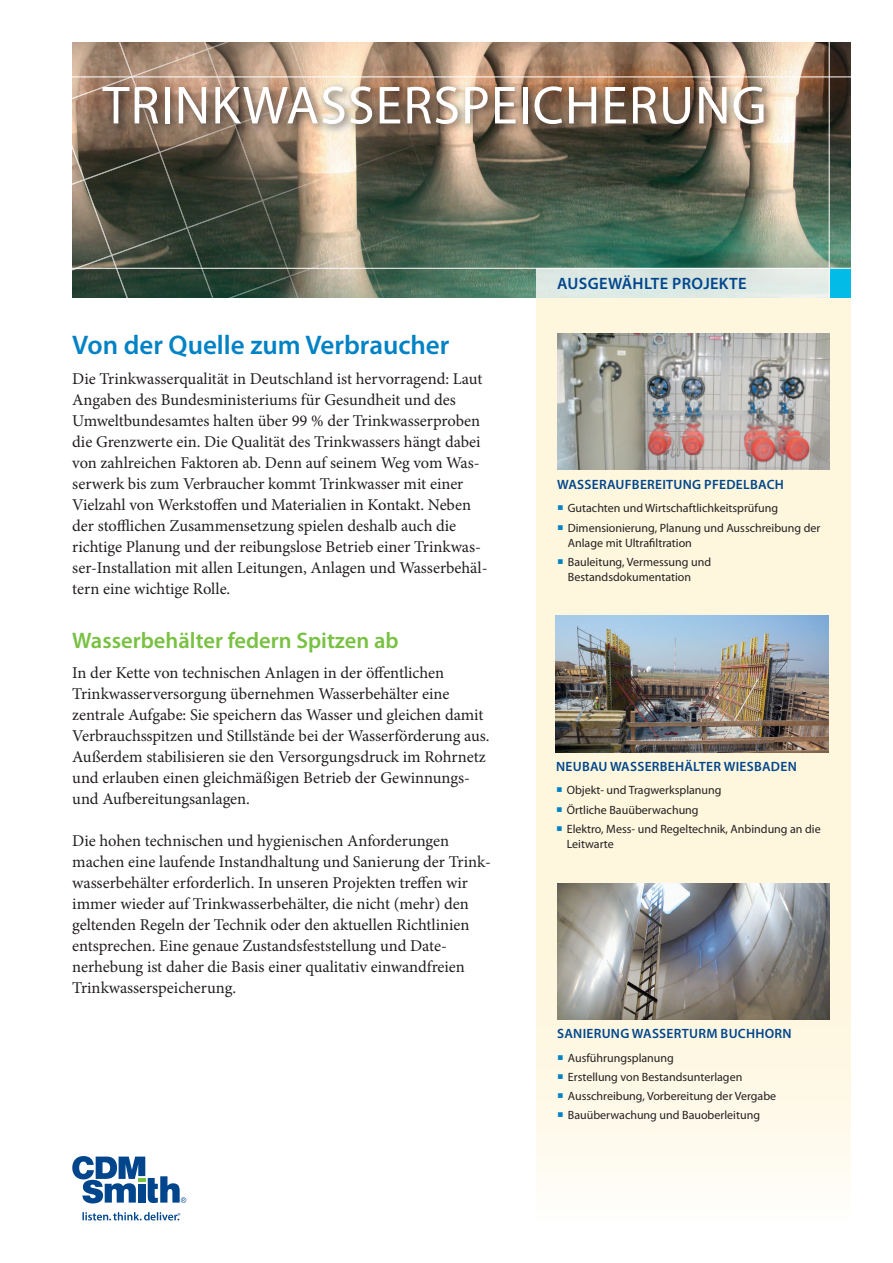
<style>
.page{position:relative;width:893px;height:1263px;background:#fff}
.page>*{position:absolute;margin:0;border:0;box-sizing:border-box;transform-origin:0 0}
.t1{font:54px "Myriad Pro";letter-spacing:.02em;color:#fff}
.t2{font:600 27px "Myriad Pro";color:#0082c5}
.t3{font:600 22.5px "Myriad Pro";color:#79c142}
.t4{font:16.5px/21px "Minion Pro";color:#231f20}
.t5{font:600 16.5px "Myriad Pro";letter-spacing:.02em;color:#01468c}
.t6{font:600 13.5px "Myriad Pro";letter-spacing:.02em;color:#01468c}
.t7{font:12px/19.2px "Myriad Pro";color:#231f20}
</style>
<div class="page">
<svg style="left:536px;top:298px;width:314px;height:883px;background:#fcf5df"></svg>
<img style="left:469px;top:43px;width:360px;height:255px">
<svg style="left:830px;top:43px;width:20px;height:225px;background:#3d4a3d"></svg>
<svg style="left:72px;top:1156px;width:114px;height:47px"></svg>
<svg style="left:82px;top:1212px;width:98px;height:8px"></svg>
<div style="left:829px;top:268px;width:21px;height:30px;background:#02bce7"></div>
<div style="left:536px;top:268px;width:293px;height:30px;background:#dde9e4"></div>
<img style="left:556px;top:616px;width:272px;height:136px">
<img style="left:557px;top:334px;width:272px;height:136px">
<img style="left:557px;top:883px;width:272px;height:136px">
<img style="left:72px;top:42px;width:397px;height:256px">
<hr style="left:0;top:268px;width:893px;height:1px;background:#fff">
<hr style="left:0;top:77px;width:893px;height:1px;background:#fff">
<hr style="left:829px;top:0;width:1px;height:298px;background:#fff">
<div style="left:98px;top:81px;width:677px;height:54px;background:#231f20;opacity:.66"></div>
<svg style="left:558px;top:1055px;width:5px;height:4px"></svg>
<svg style="left:558px;top:1074px;width:5px;height:5px"></svg>
<svg style="left:558px;top:1093px;width:5px;height:5px"></svg>
<svg style="left:558px;top:1113px;width:5px;height:4px"></svg>
<svg style="left:557px;top:788px;width:5px;height:4px"></svg>
<svg style="left:557px;top:807px;width:5px;height:5px"></svg>
<svg style="left:557px;top:826px;width:5px;height:5px"></svg>
<svg style="left:558px;top:505px;width:5px;height:5px"></svg>
<svg style="left:558px;top:525px;width:5px;height:4px"></svg>
<svg style="left:558px;top:559px;width:5px;height:5px"></svg>
<h1 class="t1" style="left:103px;top:72px;width:665px">TRINKWASSERSPEICHERUNG</h1>
<h2 class="t2" style="left:72px;top:328px;width:379px">Von der Quelle zum Verbraucher</h2>
<p class="t4" style="left:72px;top:368px;width:417px">Die Trinkwasserqualität in Deutschland ist hervorragend: Laut Angaben des Bundesministeriums für Gesundheit und des Umweltbundesamtes halten über 99 % der Trinkwasserproben die Grenzwerte ein. Die Qualität des Trinkwassers hängt dabei von zahlreichen Faktoren ab. Denn auf seinem Weg vom Was&shy;serwerk bis zum Verbraucher kommt Trinkwasser mit einer Vielzahl von Werkstoffen und Materialien in Kontakt. Neben der stofflichen Zusammensetzung spielen deshalb auch die richtige Planung und der reibungslose Betrieb einer Trinkwas&shy;ser-Installation mit allen Leitungen, Anlagen und Wasserbehäl&shy;tern eine wichtige Rolle.</p>
<h3 class="t3" style="left:72px;top:626px;width:328px">Wasserbehälter federn Spitzen ab</h3>
<p class="t4" style="left:72px;top:662px;width:419px">In der Kette von technischen Anlagen in der öffentlichen Trinkwasserversorgung übernehmen Wasserbehälter eine zentrale Aufgabe: Sie speichern das Wasser und gleichen damit Verbrauchsspitzen und Stillstände bei der Wasserförderung aus.<br>Außerdem stabilisieren sie den Versorgungsdruck im Rohrnetz und erlauben einen gleichmäßigen Betrieb der Gewinnungs&shy;und Aufbereitungsanlagen.</p>
<p class="t4" style="left:72px;top:830px;width:420px">Die hohen technischen und hygienischen Anforderungen machen eine laufende Instandhaltung und Sanierung der Trink&shy;wasserbehälter erforderlich. In unseren Projekten treffen wir immer wieder auf Trinkwasserbehälter, die nicht (mehr) den geltenden Regeln der Technik oder den aktuellen Richtlinien entsprechen. Eine genaue Zustandsfeststellung und Date&shy;nerhebung ist daher die Basis einer qualitativ einwandfreien Trinkwasserspeicherung.</p>
<p class="t5" style="left:557px;top:273px;width:191px">AUSGEWÄHLTE PROJEKTE</p>
<p class="t6" style="left:557px;top:476px;width:228px">WASSERAUFBEREITUNG PFEDELBACH</p>
<p class="t7" style="left:568px;top:498px;width:254px">Gutachten und Wirtschaftlichkeitsprüfung<br>Dimensionierung, Planung und Ausschreibung der</p>
<p class="t7" style="left:568px;top:533px;width:145px">Anlage mit Ultrafiltration<br>Bauleitung, Vermessung und</p>
<p class="t7" style="left:568px;top:567px;width:125px">Bestandsdokumentation</p>
<p class="t6" style="left:556px;top:758px;width:242px">NEUBAU WASSERBEHÄLTER WIESBADEN</p>
<p class="t7" style="left:567px;top:781px;width:255px">Objekt- und Tragwerksplanung<br>Örtliche Bauüberwachung<br>Elektro, Mess- und Regeltechnik, Anbindung an die</p>
<p class="t7" style="left:567px;top:834px;width:49px">Leitwarte</p>
<p class="t6" style="left:557px;top:1025px;width:236px">SANIERUNG WASSERTURM BUCHHORN</p>
<p class="t7" style="left:568px;top:1048px;width:210px">Ausführungsplanung<br>Erstellung von Bestandsunterlagen Ausschreibung, Vorbereitung der Vergabe Bauüberwachung und Bauoberleitung</p>
</div>
